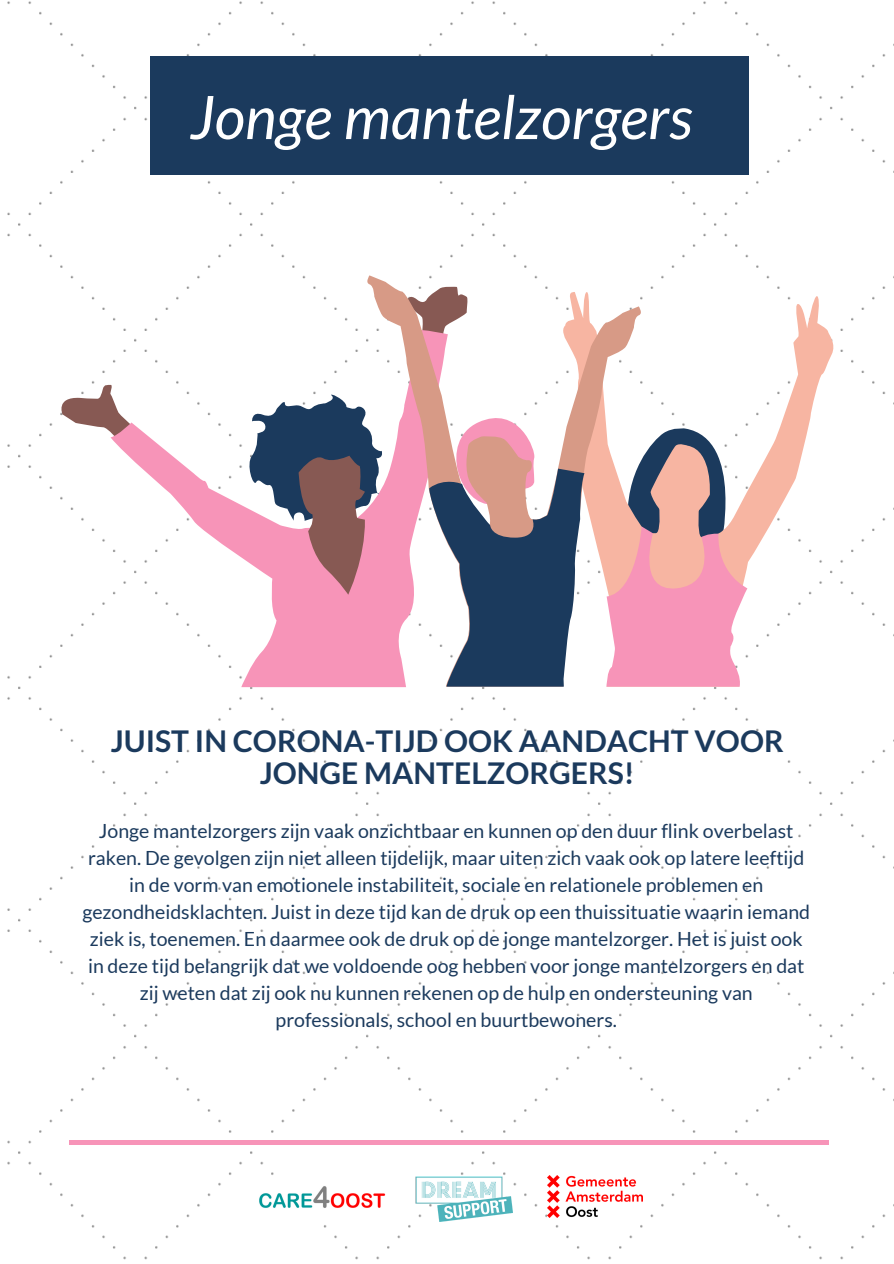
<style>
.page{position:relative;width:894px;height:1264px;background:#fff}
.page>*{position:absolute;margin:0;border:0;box-sizing:border-box;transform-origin:0 0}
.t1{font:italic 60px "Lato";color:#fff}
.t2{font:700 30px/32.7px "Lato";color:#1b3a5d;text-align:center}
.t3{font:19.5px/27px "Lato";color:#1b3a5d;text-align:center}
</style>
<div class="page">
<img style="left:7px;top:1px;width:879px;height:1259px">
<div style="left:150px;top:56px;width:598px;height:119px;background:#1b3a5d"></div>
<svg style="left:61px;top:384px;width:49px;height:57px"></svg>
<svg style="left:110px;top:329px;width:338px;height:358px"></svg>
<svg style="left:643px;top:291px;width:190px;height:395px"></svg>
<svg style="left:643px;top:427px;width:104px;height:259px;background:#d8a0ae"></svg>
<svg style="left:364px;top:275px;width:279px;height:411px"></svg>
<svg style="left:428px;top:404px;width:156px;height:282px"></svg>
<svg style="left:245px;top:391px;width:139px;height:203px"></svg>
<hr style="left:69px;top:1140px;width:759px;height:4px;background:#f794b8">
<img style="left:252px;top:1177px;width:142px;height:42px">
<img style="left:547px;top:1175px;width:95px;height:42px">
<img style="left:415px;top:1175px;width:97px;height:46px">
<p class="t1" style="left:190px;top:80px;width:503px">Jonge mantelzorgers</p>
<p class="t2" style="left:111px;top:723px;width:674px">JUIST IN CORONA-TIJD OOK AANDACHT VOOR<br>JONGE MANTELZORGERS!</p>
<p class="t3" style="left:82px;top:816px;width:729px">Jonge mantelzorgers zijn vaak onzichtbaar en kunnen op den duur flink overbelast raken. De gevolgen zijn niet alleen tijdelijk, maar uiten zich vaak ook op latere leeftijd in de vorm van emotionele instabiliteit, sociale en relationele problemen en gezondheidsklachten. Juist in deze tijd kan de druk op een thuissituatie waarin iemand ziek is, toenemen. En daarmee ook de druk op de jonge mantelzorger. Het is juist ook in deze tijd belangrijk dat we voldoende oog hebben voor jonge mantelzorgers en dat zij weten dat zij ook nu kunnen rekenen op de hulp en ondersteuning van professionals, school en buurtbewoners.</p>
</div>
